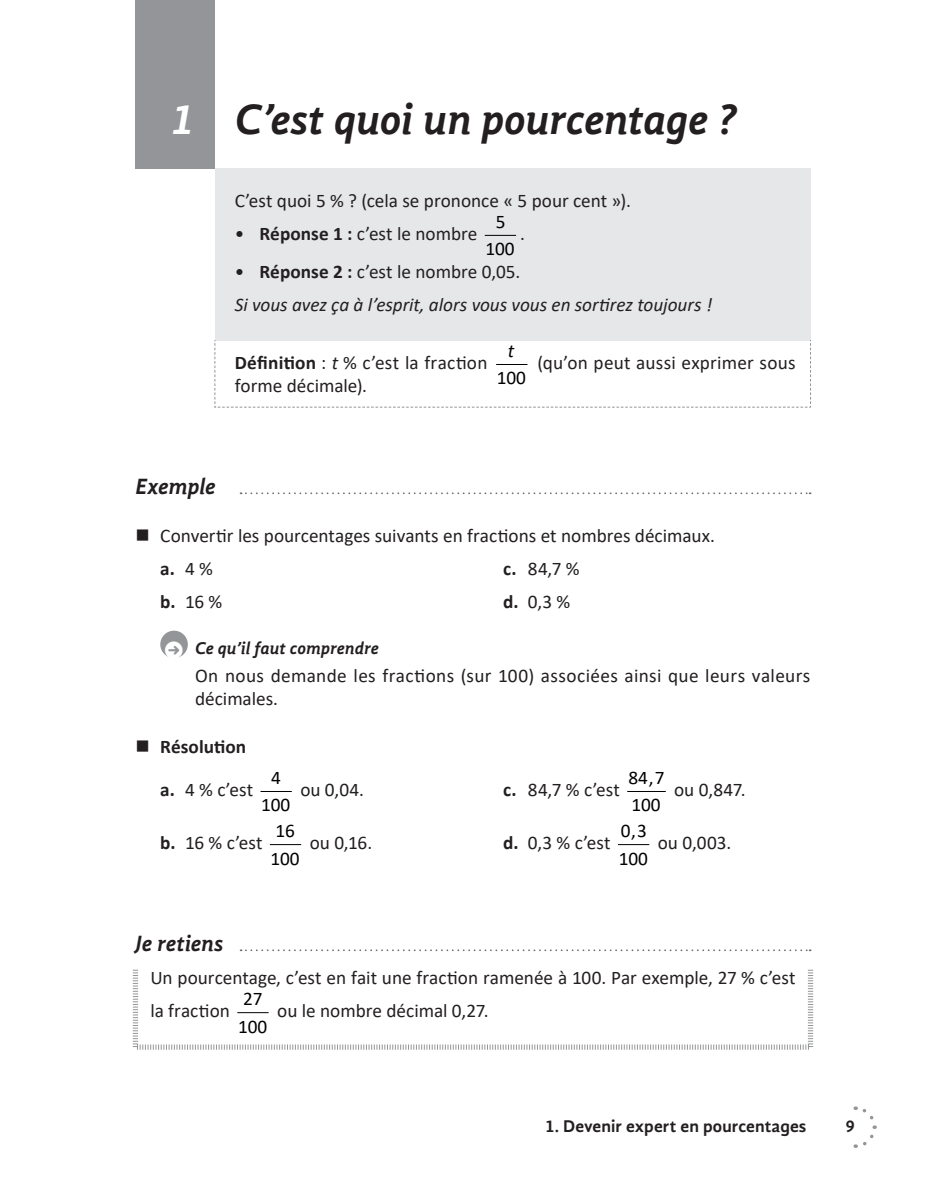
<style>
.page{position:relative;width:946px;height:1194px;background:#fff}
.page>*{position:absolute;margin:0;border:0;box-sizing:border-box;transform-origin:0 0}
.t1{font:italic 700 43.75px "Gandhi Sans";letter-spacing:-.01em;color:#231f20}
.t2{font:italic 700 22.75px "Gandhi Sans";letter-spacing:-.005em;color:#231f20}
.t3{font:19.25px/33.1px "Calibri";color:#231f20}
.t4{font:italic 19.25px/33.1px "Calibri";letter-spacing:-.005em;color:#231f20}
.t5{font:19.25px/27.3px "Calibri";letter-spacing:-.005em;color:#000}
.t6{font:700 19.25px "Calibri";letter-spacing:.005em;color:#231f20}
.t7{font:italic 19.25px "Calibri";color:#000}
.t8{font:700 17.5px "Gandhi Sans";letter-spacing:.005em;color:#231f20}
.t9{font:italic 700 17.5px "Gandhi Sans";color:#231f20}
.s1{color:#fff}
.s2{font-weight:700}
.s3{font-style:normal}
.s4{font-weight:700;font-style:normal}
.s5{font-style:italic}
.s6{font-family:"Web Hosting Hub Glyphs";font-weight:400;font-style:normal;color:#fff}
</style>
<div class="page">
<svg style="left:855px;top:1106px;width:22px;height:42px"></svg>
<div style="left:135px;top:0;width:80px;height:169px;background:#939598"></div>
<div style="left:215px;top:168px;width:595px;height:68px;background:#e6e7e9"></div>
<div style="left:215px;top:201px;width:595px;height:69px;background:#e6e7e9"></div>
<div style="left:215px;top:239px;width:595px;height:69px;background:#e6e7e9"></div>
<div style="left:215px;top:272px;width:595px;height:69px;background:#e6e7e9"></div>
<svg style="left:214px;top:339px;width:597px;height:69px"></svg>
<svg style="left:240px;top:492px;width:570px;height:2px"></svg>
<hr style="left:485px;top:235px;width:30px;height:1px;background:#000">
<hr style="left:496px;top:364px;width:31px;height:1px;background:#000">
<div style="left:160px;top:630px;width:28px;height:28px;background:#939598;border-radius:14px"></div>
<hr style="left:261px;top:791px;width:30px;height:1px;background:#000">
<hr style="left:270px;top:844px;width:31px;height:1px;background:#000">
<hr style="left:627px;top:791px;width:38px;height:1px;background:#000">
<hr style="left:618px;top:844px;width:30px;height:1px;background:#000">
<svg style="left:240px;top:949px;width:570px;height:2px"></svg>
<svg style="left:132px;top:969px;width:682px;height:81px"></svg>
<hr style="left:238px;top:1012px;width:30px;height:1px;background:#000">
<h1 class="t1" style="left:170px;top:94px;width:568px"><span class="s1">1</span> C’est quoi un pourcentage ?</h1>
<p class="t3" style="left:235px;top:183px;width:397px">C’est quoi 5 % ? (cela se prononce « 5 pour cent »).</p>
<p class="t3" style="left:235px;top:217px;width:244px">• <span class="s2">Réponse 1 :</span> c’est le nombre</p>
<p class="t5" style="left:485px;top:207px;width:31px;text-align:center">5<br>100</p>
<p class="t3" style="left:520px;top:217px;width:6px">.</p>
<p class="t4" style="left:235px;top:254px;width:479px"><span class="s3">•</span> <span class="s4">Réponse 2 :</span> <span class="s3">c’est le nombre 0,05.<br></span>Si vous avez ça à l’esprit, alors vous vous en sortirez toujours !</p>
<p class="t3" style="left:235px;top:346px;width:254px"><span class="s2">Définition</span> : <span class="s5">t</span> % c’est la fraction</p>
<p class="t3" style="left:235px;top:369px;width:134px">forme décimale).</p>
<p class="t7" style="left:507px;top:337px;width:8px">t</p>
<p class="t5" style="left:497px;top:364px;width:31px">100</p>
<p class="t3" style="left:537px;top:346px;width:260px">(qu’on peut aussi exprimer sous</p>
<p class="t2" style="left:135px;top:473px;width:82px">Exemple</p>
<p class="t3" style="left:160px;top:518px;width:556px;text-indent:-25px">■ Convertir les pourcentages suivants en fractions et nombres décimaux. <span class="s2">a.</span> 4%<br><span class="s2">b.</span> 16 %</p>
<p class="t3" style="left:503px;top:551px;width:78px"><span class="s2">c.</span> 84,7 % <span class="s2">d.</span> 0,3 %</p>
<p class="t9" style="left:165px;top:638px;width:215px"><span class="s6">Š</span> Ce qu’il faut comprendre</p>
<p class="t3" style="left:195px;top:663px;width:617px;line-height:23.1px">On nous demande les fractions (sur 100) associées ainsi que leurs valeurs décimales.</p>
<p class="t6" style="left:135px;top:733px;width:112px">■ Résolution</p>
<p class="t3" style="left:160px;top:773px;width:94px"><span class="s2">a.</span> 4 % c’est</p>
<p class="t5" style="left:261px;top:763px;width:31px;text-align:center">4<br>100</p>
<p class="t3" style="left:300px;top:773px;width:65px">ou 0,04.</p>
<p class="t3" style="left:160px;top:826px;width:104px"><span class="s2">b.</span> 16 % c’est</p>
<p class="t5" style="left:270px;top:816px;width:31px">16<br>100</p>
<p class="t3" style="left:503px;top:773px;width:118px"><span class="s2">c.</span> 84,7 % c’est</p>
<p class="t5" style="left:628px;top:763px;width:37px">84,7<br>100</p>
<p class="t3" style="left:674px;top:773px;width:73px">ou 0,847.</p>
<p class="t3" style="left:503px;top:826px;width:109px"><span class="s2">d.</span> 0,3 % c’est</p>
<p class="t5" style="left:618px;top:816px;width:31px">0,3<br>100</p>
<p class="t3" style="left:310px;top:826px;width:64px">ou 0,16.</p>
<p class="t3" style="left:657px;top:826px;width:75px">ou 0,003.</p>
<p class="t2" style="left:135px;top:930px;width:89px">Je retiens</p>
<p class="t3" style="left:150px;top:960px;width:646px">Un pourcentage, c’est en fait une fraction ramenée à 100. Par exemple, 27 % c’est la fraction</p>
<p class="t5" style="left:238px;top:984px;width:31px">27<br>100</p>
<p class="t3" style="left:277px;top:994px;width:213px">ou le nombre décimal 0,27.</p>
<p class="t8" style="left:545px;top:1115px;width:263px">1. Devenir expert en pourcentages</p>
<p class="t8" style="left:845px;top:1115px;width:11px">9</p>
</div>
